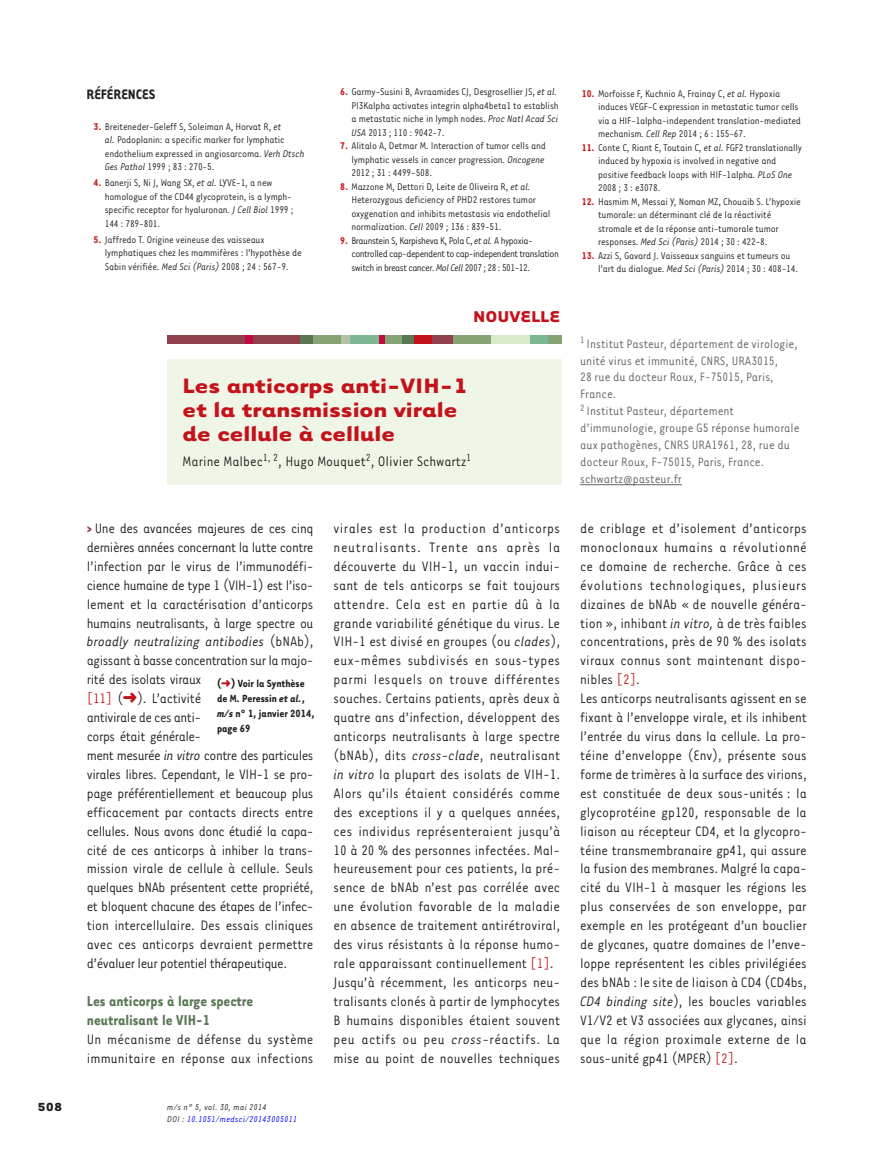
<style>
.page{position:relative;width:893px;height:1149px;background:#fff}
.page>*{position:absolute;margin:0;border:0;box-sizing:border-box;transform-origin:0 0}
.t1{font:700 24px/24px "Tarzana Wide";color:#c4121a}
.t2{font:700 18px "Tarzana Wide";color:#c4121a}
.t3{font:700 16.5px/18.9px "Tarzana Narrow";color:#5a7755}
.t4{font:15.75px/18.9px "Tarzana Narrow";color:#231f20}
.t5{font:15.75px/18.9px "Tarzana Narrow";letter-spacing:-.03em;color:#231f20}
.t6{font:700 15.75px "Tarzana Narrow";color:#231f20}
.t7{font:13.95px/17px "Tarzana Narrow";color:#636366}
.t8{font:700 13.5px "Tarzana Wide";color:#231f20}
.t9{font:700 12px/15px "Tarzana Narrow";color:#231f20}
.t10{font:11.25px/13.5px "Tarzana Narrow";letter-spacing:-.015em;color:#231f20}
.t11{font:11.25px/13.5px "Tarzana Narrow";letter-spacing:-.045em;color:#231f20}
.t12{font:italic 9.75px/11.7px "Tarzana Narrow";letter-spacing:.025em;color:#00f}
.s1{font-weight:700;color:#c12025}
.s2{font-style:italic}
.s3{font-weight:700;color:#913f4b}
.s4{color:#c12025}
.s5{color:#c4121a}
.s6{color:#231f20}
</style>
<div class="page">
<div style="left:168px;top:335px;width:133px;height:9px;background:#913f4b"></div>
<div style="left:300px;top:335px;width:27px;height:9px;background:#5a7755"></div>
<div style="left:401px;top:335px;width:13px;height:9px;background:#5a7755"></div>
<div style="left:313px;top:335px;width:30px;height:9px;background:#86a375"></div>
<div style="left:349px;top:335px;width:30px;height:9px;background:#7db894"></div>
<div style="left:529px;top:335px;width:20px;height:9px;background:#7db894"></div>
<div style="left:383px;top:335px;width:18px;height:9px;background:#86a375"></div>
<div style="left:548px;top:335px;width:14px;height:9px;background:#86a375"></div>
<div style="left:452px;top:335px;width:39px;height:9px;background:#86a375"></div>
<div style="left:491px;top:335px;width:38px;height:9px;background:#d9eaca"></div>
<div style="left:341px;top:335px;width:9px;height:9px;background:#b3c3aa"></div>
<div style="left:245px;top:335px;width:7px;height:9px;background:#c40941"></div>
<div style="left:379px;top:335px;width:6px;height:9px;background:#c40941"></div>
<div style="left:414px;top:335px;width:27px;height:9px;background:#c4121a"></div>
<div style="left:432px;top:335px;width:21px;height:9px;background:#913f4b"></div>
<div style="left:168px;top:359px;width:394px;height:125px;background:#eff6e8"></div>
<hr style="left:580px;top:484px;width:102px;height:1px;background:#636366">
<p class="t6" style="left:87px;top:89px;width:70px">RÉFÉRENCES</p>
<p class="t10" style="left:105px;top:121px;width:201px;text-indent:-11px"><span class="s1">3.</span> Breiteneder-Geleff S, Soleiman A, Horvat R, <span class="s2">et<br>al.</span> Podoplanin: a specific marker for lymphatic endothelium expressed in angiosarcoma. <span class="s2">Verh Dtsch Ges Pathol</span> 1999 ; 83 : 270-5.</p>
<p class="t10" style="left:105px;top:177px;width:190px;text-indent:-11px"><span class="s1">4.</span> Banerji S, Ni J, Wang SX, <span class="s2">et al.</span> LYVE-1, a new homologue of the CD44 glycoprotein, is a lymph&shy;specific receptor for hyaluronan<span class="s2">. J Cell Biol</span> 1999 ; 144 : 789-801.</p>
<p class="t10" style="left:105px;top:234px;width:198px;text-indent:-11px"><span class="s1">5.</span> Jaffredo T. Origine veineuse des vaisseaux lymphatiques chez les mammifères : l’hypothèse de<br>Sabin vérifiée. <span class="s2">Med Sci (Paris)</span> 2008 ; 24 : 567-9.</p>
<p class="t10" style="left:351px;top:86px;width:209px;text-indent:-11px"><span class="s1">6.</span> Garmy-Susini B, Avraamides CJ, Desgrosellier JS, <span class="s2">et al.<br></span>PI3Kalpha activates integrin alpha4beta1 to establish a metastatic niche in lymph nodes. <span class="s2">Proc Natl Acad Sci USA</span> 2013 ; 110 : 9042-7.</p>
<p class="t10" style="left:351px;top:140px;width:196px;text-align:justify;text-indent:-11px"><span class="s1">7.</span> Alitalo A, Detmar M. Interaction of tumor cells and lymphatic vessels in cancer progression<span class="s2">. Oncogene </span>2012 ; 31 : 4499-508.</p>
<p class="t10" style="left:351px;top:181px;width:200px;text-indent:-11px"><span class="s1">8.</span> Mazzone M, Dettori D, Leite de Oliveira R, <span class="s2">et al.<br></span>Heterozygous deficiency of PHD2 restores tumor oxygenation and inhibits metastasis via endothelial normalization. <span class="s2">Cell</span> 2009 ; 136 : 839-51.</p>
<p class="t11" style="left:351px;top:235px;width:209px;text-indent:-11px"><span class="s1">9.</span> Braunstein S, Karpisheva K, Pola C, <span class="s2">et al.</span> A hypoxia&shy;controlled cap-dependent to cap-independent translation switch in breast cancer. <span class="s2">Mol Cell</span> 2007 ; 28 : 501-12.</p>
<p class="t2" style="left:473px;top:310px;width:89px">NOUVELLE</p>
<h1 class="t1" style="left:183px;top:376px;width:287px">Les anticorps anti-VIH-1 et la transmission virale de cellule à cellule</h1>
<p class="t4" style="left:183px;top:453px;width:290px">Marine Malbec<sup>1,</sup> <sup>2</sup>, Hugo Mouquet<sup>2</sup>, Olivier Schwartz<sup>1</sup></p>
<p class="t10" style="left:598px;top:88px;width:204px;text-indent:-16px"><span class="s1">10.</span> Morfoisse F, Kuchnio A, Frainay C, <span class="s2">et al.</span> Hypoxia induces VEGF-C expression in metastatic tumor cells via a HIF-1alpha-independent translation-mediated mechanism<span class="s2">. Cell Rep</span> 2014 ; 6 : 155-67.</p>
<p class="t10" style="left:598px;top:142px;width:206px;text-indent:-16px"><span class="s1">11.</span> Conte C, Riant E, Toutain C, <span class="s2">et al.</span> FGF2 translationally induced by hypoxia is involved in negative and positive feedback loops with HIF-1alpha<span class="s2">. PLoS One </span>2008 ; 3 : e3078.</p>
<p class="t10" style="left:598px;top:196px;width:204px;text-indent:-16px"><span class="s1">12.</span> Hasmim M, Messai Y, Noman MZ, Chouaib S. L’hypoxie tumorale: un déterminant clé de la réactivité stromale et de la réponse anti-tumorale tumor responses. <span class="s2">Med Sci (Paris)</span> 2014 ; 30 : 422-8.</p>
<p class="t10" style="left:598px;top:250px;width:202px;text-indent:-16px"><span class="s1">13.</span> Azzi S, Gavard J. Vaisseaux sanguins et tumeurs ou l’art du dialogue. <span class="s2">Med Sci (Paris)</span> 2014 ; 30 : 408-14.</p>
<p class="t7" style="left:580px;top:336px;width:221px"><sup>1</sup> Institut Pasteur, département de virologie, unité virus et immunité, CNRS, URA3015,<br>28 rue du docteur Roux, F-75015, Paris, France.<br><sup>2</sup> Institut Pasteur, département d’immunologie, groupe G5 réponse humorale aux pathogènes, CNRS URA1961, 28, rue du docteur Roux, F-75015, Paris, France. schwartz@pasteur.fr</p>
<p class="t5" style="left:87px;top:520px;width:228px"><span class="s3">&gt;</span> Une des avancées majeures de ces cinq dernières années concernant la lutte contre l’infection par le virus de l’immunodéfi&shy;cience humaine de type 1 (VIH-1) est l’iso&shy;lement et la caractérisation d’anticorps humains neutralisants, à large spectre ou <span class="s2">broadly neutralizing antibodies</span> (bNAb), agissant à basse concentration sur la majo&shy;rité des isolats viraux<br><span class="s4">[11]</span> (<span class="s5">➜</span>). L’activité<br>antivirale de ces anti-<br>corps était générale-<br>ment mesurée <span class="s2">in vitro</span> contre des particules virales libres. Cependant, le VIH-1 se pro&shy;page préférentiellement et beaucoup plus efficacement par contacts directs entre cellules. Nous avons donc étudié la capa&shy;cité de ces anticorps à inhiber la trans&shy;mission virale de cellule à cellule. Seuls quelques bNAb présentent cette propriété, et bloquent chacune des étapes de l’infec&shy;tion intercellulaire. Des essais cliniques avec ces anticorps devraient permettre d’évaluer leur potentiel thérapeutique.</p>
<p class="t3" style="left:87px;top:992px;width:168px">Les anticorps à large spectre neutralisant le VIH-1</p>
<p class="t4" style="left:87px;top:1030px;width:228px">Un mécanisme de défense du système immunitaire en réponse aux infections</p>
<p class="t9" style="left:217px;top:677px;width:99px">(<span class="s5">➜</span>) Voir la Synthèse de M. Peressin <span class="s2">et al.</span>, <span class="s2">m/s</span> n° 1, janvier 2014, page 69</p>
<p class="t8" style="left:38px;top:1101px;width:26px">508</p>
<p class="t12" style="left:167px;top:1101px;width:131px"><span class="s6">m/s n° 5, vol. 30, mai 2014<br>DOI :</span> 10.1051/medsci/20143005011</p>
<p class="t4" style="left:334px;top:520px;width:228px">virales est la production d’anticorps neutralisants. Trente ans après la découverte du VIH-1, un vaccin indui&shy;sant de tels anticorps se fait toujours attendre. Cela est en partie dû à la grande variabilité génétique du virus. Le VIH-1 est divisé en groupes (ou <span class="s2">clades</span>), eux-mêmes subdivisés en sous-types parmi lesquels on trouve différentes souches. Certains patients, après deux à quatre ans d’infection, développent des anticorps neutralisants à large spectre (bNAb), dits <span class="s2">cross</span>-<span class="s2">clade</span>, neutralisant <span class="s2">in vitro</span> la plupart des isolats de VIH-1.<br>Alors qu’ils étaient considérés comme des exceptions il y a quelques années, ces individus représenteraient jusqu’à 10 à 20 % des personnes infectées. Mal&shy;heureusement pour ces patients, la pré&shy;sence de bNAb n’est pas corrélée avec une évolution favorable de la maladie en absence de traitement antirétroviral, des virus résistants à la réponse humo&shy;rale apparaissant continuellement <span class="s4">[1]</span>.<br>Jusqu’à récemment, les anticorps neu&shy;tralisants clonés à partir de lymphocytes B humains disponibles étaient souvent peu actifs ou peu <span class="s2">cross</span>-réactifs. La mise au point de nouvelles techniques</p>
<p class="t4" style="left:580px;top:520px;width:228px">de criblage et d’isolement d’anticorps monoclonaux humains a révolutionné ce domaine de recherche. Grâce à ces évolutions technologiques, plusieurs dizaines de bNAb « de nouvelle généra&shy;tion », inhibant <span class="s2">in vitro,</span> à de très faibles concentrations, près de 90 % des isolats viraux connus sont maintenant dispo&shy;nibles <span class="s4">[2]</span>.<br>Les anticorps neutralisants agissent en se fixant à l’enveloppe virale, et ils inhibent l’entrée du virus dans la cellule. La pro&shy;téine d’enveloppe (Env), présente sous forme de trimères à la surface des virions, est constituée de deux sous-unités : la glycoprotéine gp120, responsable de la liaison au récepteur CD4, et la glycopro&shy;téine transmembranaire gp41, qui assure la fusion des membranes. Malgré la capa&shy;cité du VIH-1 à masquer les régions les plus conservées de son enveloppe, par exemple en les protégeant d’un bouclier de glycanes, quatre domaines de l’enve&shy;loppe représentent les cibles privilégiées des bNAb : le site de liaison à CD4 (CD4bs, <span class="s2">CD4 binding site</span>), les boucles variables V1/V2 et V3 associées aux glycanes, ainsi que la région proximale externe de la sous-unité gp41 (MPER) <span class="s4">[2]</span>.</p>
</div>
